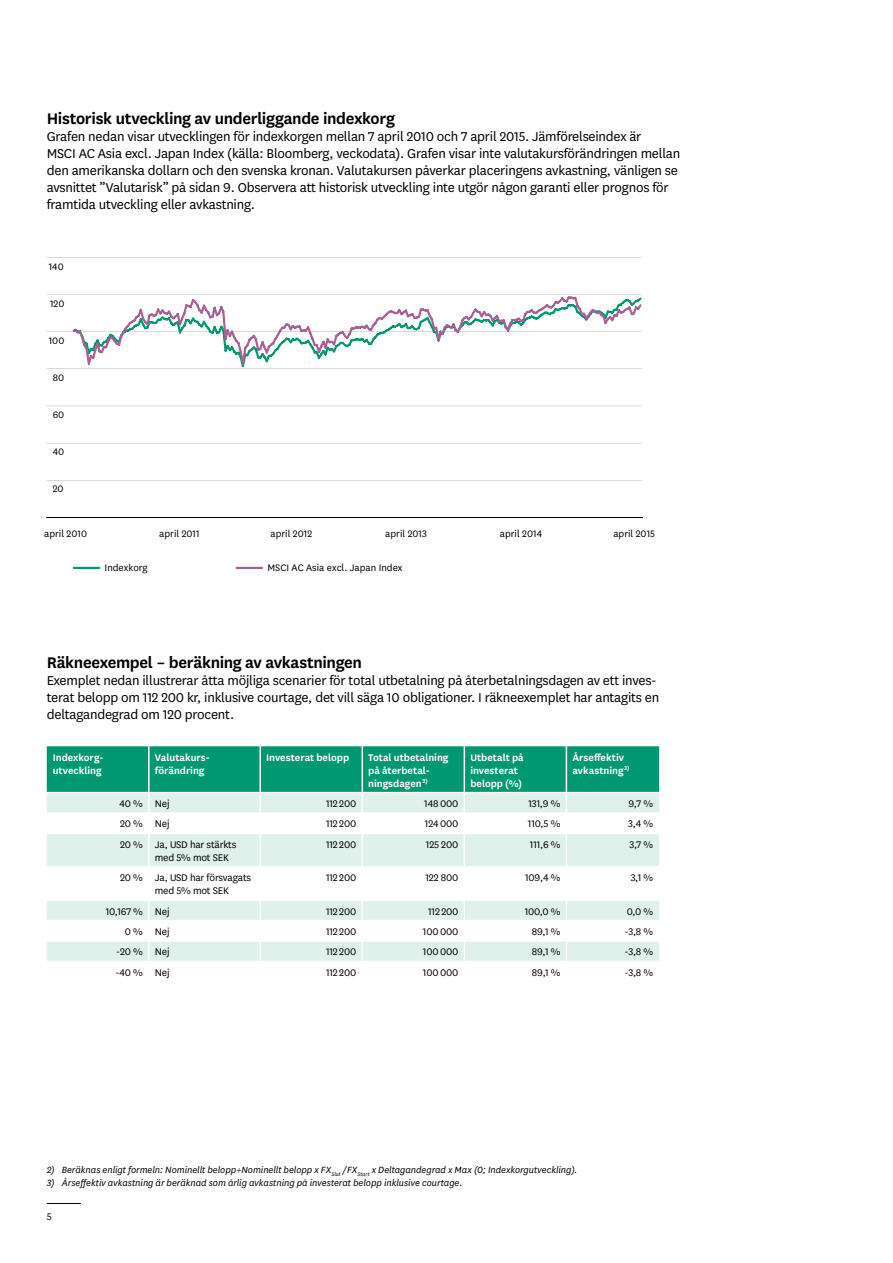
<style>
.page{position:relative;width:893px;height:1263px;background:#fff}
.page>*{position:absolute;margin:0;border:0;box-sizing:border-box;transform-origin:0 0}
.t1{font:600 18px "Skandia Sans";letter-spacing:-.02em;color:#000}
.t2{font:15px/17px "Skandia Sans";letter-spacing:-.015em;color:#000}
.t3{font:11.25px/12.9px "Skandia Sans";letter-spacing:-.015em;color:#000}
.t4{font:600 11.25px/12.9px "Skandia Sans";letter-spacing:-.005em;color:#fff}
.t5{font:10.95px "Skandia Sans";color:#000}
.t6{font:10.95px "Skandia Sans";color:#020203}
.t7{font:italic 10.5px "Skandia Sans";color:#000}
</style>
<div class="page">
<svg style="left:47px;top:834px;width:612px;height:127px;fill:#e0f0eb"></svg>
<svg style="left:47px;top:746px;width:612px;height:66px;background:#47b399"></svg>
<hr style="left:148px;top:834px;width:2px;height:32px;background:#fff">
<hr style="left:259px;top:834px;width:2px;height:32px;background:#fff">
<hr style="left:362px;top:834px;width:1px;height:32px;background:#fff">
<hr style="left:464px;top:834px;width:1px;height:32px;background:#fff">
<hr style="left:566px;top:834px;width:1px;height:32px;background:#fff">
<hr style="left:47px;top:866px;width:102px;height:1px;background:#fff">
<hr style="left:149px;top:866px;width:111px;height:1px;background:#fff">
<hr style="left:148px;top:867px;width:2px;height:32px;background:#fff">
<hr style="left:260px;top:866px;width:102px;height:1px;background:#fff">
<hr style="left:259px;top:867px;width:2px;height:32px;background:#fff">
<hr style="left:362px;top:866px;width:102px;height:1px;background:#fff">
<hr style="left:362px;top:867px;width:1px;height:32px;background:#fff">
<hr style="left:464px;top:866px;width:102px;height:1px;background:#fff">
<hr style="left:464px;top:867px;width:1px;height:32px;background:#fff">
<hr style="left:566px;top:866px;width:93px;height:1px;background:#fff">
<hr style="left:566px;top:867px;width:1px;height:32px;background:#fff">
<hr style="left:47px;top:899px;width:102px;height:2px;background:#fff">
<hr style="left:149px;top:899px;width:111px;height:2px;background:#fff">
<hr style="left:260px;top:899px;width:102px;height:2px;background:#fff">
<hr style="left:362px;top:899px;width:102px;height:2px;background:#fff">
<hr style="left:464px;top:899px;width:102px;height:2px;background:#fff">
<hr style="left:566px;top:899px;width:93px;height:2px;background:#fff">
<hr style="left:47px;top:920px;width:102px;height:1px;background:#fff">
<hr style="left:149px;top:920px;width:111px;height:1px;background:#fff">
<hr style="left:260px;top:920px;width:102px;height:1px;background:#fff">
<hr style="left:362px;top:920px;width:102px;height:1px;background:#fff">
<hr style="left:464px;top:920px;width:102px;height:1px;background:#fff">
<hr style="left:566px;top:920px;width:93px;height:1px;background:#fff">
<hr style="left:47px;top:940px;width:102px;height:2px;background:#fff">
<hr style="left:149px;top:940px;width:111px;height:2px;background:#fff">
<svg style="left:148px;top:901px;width:2px;height:60px"></svg>
<hr style="left:260px;top:940px;width:102px;height:2px;background:#fff">
<svg style="left:259px;top:901px;width:2px;height:60px"></svg>
<hr style="left:362px;top:940px;width:102px;height:2px;background:#fff">
<hr style="left:464px;top:940px;width:102px;height:2px;background:#fff">
<hr style="left:566px;top:940px;width:93px;height:2px;background:#fff">
<svg style="left:362px;top:901px;width:1px;height:60px"></svg>
<svg style="left:464px;top:901px;width:1px;height:60px"></svg>
<svg style="left:566px;top:901px;width:1px;height:60px"></svg>
<hr style="left:46px;top:480px;width:596px;height:1px;background:#9c9c9d">
<hr style="left:46px;top:443px;width:596px;height:1px;background:#9c9c9d">
<hr style="left:46px;top:406px;width:596px;height:1px;background:#9c9c9d">
<hr style="left:46px;top:368px;width:596px;height:1px;background:#9c9c9d">
<hr style="left:46px;top:331px;width:596px;height:1px;background:#9c9c9d">
<hr style="left:46px;top:294px;width:596px;height:1px;background:#9c9c9d">
<hr style="left:46px;top:257px;width:596px;height:1px;background:#9c9c9d">
<hr style="left:46px;top:517px;width:596px;height:1px;background:#000">
<hr style="left:73px;top:567px;width:27px;height:2px;background:#009773">
<hr style="left:236px;top:567px;width:27px;height:2px;background:#a86194">
<svg style="left:73px;top:296px;width:569px;height:71px"></svg>
<hr style="left:47px;top:1203px;width:34px;height:1px;background:#000">
<p class="t1" style="left:47px;top:106px;width:350px">Historisk utveckling av underliggande indexkorg</p>
<p class="t2" style="left:47px;top:127px;width:635px">Grafen nedan visar utvecklingen för indexkorgen mellan 7 april 2010 och 7 april 2015. Jämförelseindex är<br>MSCI AC Asia excl. Japan Index (källa: Bloomberg, veckodata). Grafen visar inte valutakursförändringen mellan den amerikanska dollarn och den svenska kronan. Valutakursen påverkar placeringens avkastning, vänligen se avsnittet ”Valutarisk” på sidan 9. Observera att historisk utveckling inte utgör någon garanti eller prognos för framtida utveckling eller avkastning.</p>
<p class="t5" style="left:49px;top:260px;width:17px">140</p>
<p class="t5" style="left:50px;top:297px;width:16px">120</p>
<p class="t5" style="left:49px;top:334px;width:17px">100</p>
<p class="t5" style="left:53px;top:371px;width:13px">80</p>
<p class="t5" style="left:53px;top:408px;width:13px">60</p>
<p class="t5" style="left:53px;top:445px;width:13px">40</p>
<p class="t5" style="left:53px;top:482px;width:12px">20</p>
<p class="t5" style="left:44px;top:526px;width:44px">april 2010</p>
<p class="t5" style="left:159px;top:526px;width:42px">april 2011</p>
<p class="t5" style="left:271px;top:526px;width:43px">april 2012</p>
<p class="t5" style="left:385px;top:526px;width:43px">april 2013</p>
<p class="t5" style="left:500px;top:526px;width:44px">april 2014</p>
<p class="t5" style="left:613px;top:526px;width:43px">april 2015</p>
<p class="t6" style="left:105px;top:561px;width:45px">Indexkorg</p>
<p class="t6" style="left:267px;top:561px;width:137px">MSCI AC Asia excl. Japan Index</p>
<p class="t1" style="left:47px;top:650px;width:317px">Räkneexempel – beräkning av avkastningen</p>
<p class="t2" style="left:47px;top:671px;width:614px">Exemplet nedan illustrerar åtta möjliga scenarier för total utbetalning på återbetalningsdagen av ett inves&shy;terat belopp om 112 200 kr, inklusive courtage, det vill säga 10 obligationer. I räkneexemplet har antagits en deltagandegrad om 120 procent.</p>
<p class="t4" style="left:53px;top:750px;width:51px">Indexkorg&shy;utveckling</p>
<p class="t4" style="left:155px;top:750px;width:55px">Valutakurs&shy;förändring</p>
<p class="t4" style="left:266px;top:750px;width:85px">Investerat belopp</p>
<p class="t4" style="left:368px;top:750px;width:82px">Total utbetalning på återbetal&shy;ningsdagen <sup>2)</sup></p>
<p class="t4" style="left:470px;top:750px;width:55px">Utbetalt på investerat belopp (%)</p>
<p class="t4" style="left:572px;top:750px;width:59px">Årseffektiv avkastning <sup>3)</sup></p>
<p class="t3" style="left:119px;top:797px;width:52px">40 % Nej</p>
<p class="t3" style="left:326px;top:797px;width:32px">112 200</p>
<p class="t3" style="left:424px;top:797px;width:36px">148 000</p>
<p class="t3" style="left:528px;top:797px;width:33px">131,9 %</p>
<p class="t3" style="left:628px;top:797px;width:26px">9,7 %</p>
<p class="t3" style="left:120px;top:817px;width:51px">20 % Nej</p>
<p class="t3" style="left:326px;top:817px;width:32px">112 200</p>
<p class="t3" style="left:425px;top:817px;width:35px">124 000</p>
<p class="t3" style="left:528px;top:817px;width:34px">110,5 %</p>
<p class="t3" style="left:628px;top:817px;width:26px">3,4 %</p>
<p class="t3" style="left:155px;top:837px;width:83px;text-indent:-35px">20 % Ja, USD har stärkts med 5% mot SEK</p>
<p class="t3" style="left:326px;top:837px;width:32px">112 200</p>
<p class="t3" style="left:426px;top:837px;width:34px">125 200</p>
<p class="t3" style="left:530px;top:837px;width:32px">111,6 %</p>
<p class="t3" style="left:629px;top:837px;width:25px">3,7 %</p>
<p class="t3" style="left:155px;top:871px;width:98px;text-indent:-35px">20 % Ja, USD har försvagats med 5% mot SEK</p>
<p class="t3" style="left:326px;top:871px;width:32px">112 200</p>
<p class="t3" style="left:425px;top:871px;width:34px">122 800</p>
<p class="t3" style="left:525px;top:871px;width:37px">109,4 %</p>
<p class="t3" style="left:631px;top:871px;width:24px">3,1 %</p>
<p class="t3" style="left:106px;top:904px;width:65px">10,167 % Nej</p>
<p class="t3" style="left:326px;top:904px;width:32px">112 200</p>
<p class="t3" style="left:428px;top:904px;width:32px">112 200</p>
<p class="t3" style="left:525px;top:904px;width:37px">100,0 %</p>
<p class="t3" style="left:627px;top:904px;width:28px">0,0 %</p>
<p class="t3" style="left:125px;top:925px;width:46px">0 % Nej</p>
<p class="t3" style="left:326px;top:925px;width:32px">112 200</p>
<p class="t3" style="left:423px;top:925px;width:37px">100 000</p>
<p class="t3" style="left:532px;top:925px;width:30px">89,1 %</p>
<p class="t3" style="left:624px;top:925px;width:30px">-3,8 %</p>
<p class="t3" style="left:116px;top:945px;width:55px">-20 % Nej</p>
<p class="t3" style="left:326px;top:945px;width:32px">112 200</p>
<p class="t3" style="left:423px;top:945px;width:37px">100 000</p>
<p class="t3" style="left:532px;top:945px;width:30px">89,1 %</p>
<p class="t3" style="left:624px;top:945px;width:30px">-3,8 %</p>
<p class="t3" style="left:116px;top:965px;width:56px">-40 % Nej</p>
<p class="t3" style="left:326px;top:965px;width:32px">112 200</p>
<p class="t3" style="left:423px;top:965px;width:37px">100 000</p>
<p class="t3" style="left:532px;top:965px;width:30px">89,1 %</p>
<p class="t3" style="left:624px;top:965px;width:30px">-3,8 %</p>
<p class="t7" style="left:47px;top:1163px;width:532px">2) Beräknas enligt formeln: Nominellt belopp+Nominellt belopp x FX<sub>Slut</sub> /FX<sub>Start</sub> x Deltagandegrad x Max (0; Indexkorgutveckling).</p>
<p class="t7" style="left:47px;top:1177px;width:417px">3) Årseffektiv avkastning är beräknad som årlig avkastning på investerat belopp inklusive courtage.</p>
<p class="t3" style="left:47px;top:1210px;width:7px">5</p>
</div>
